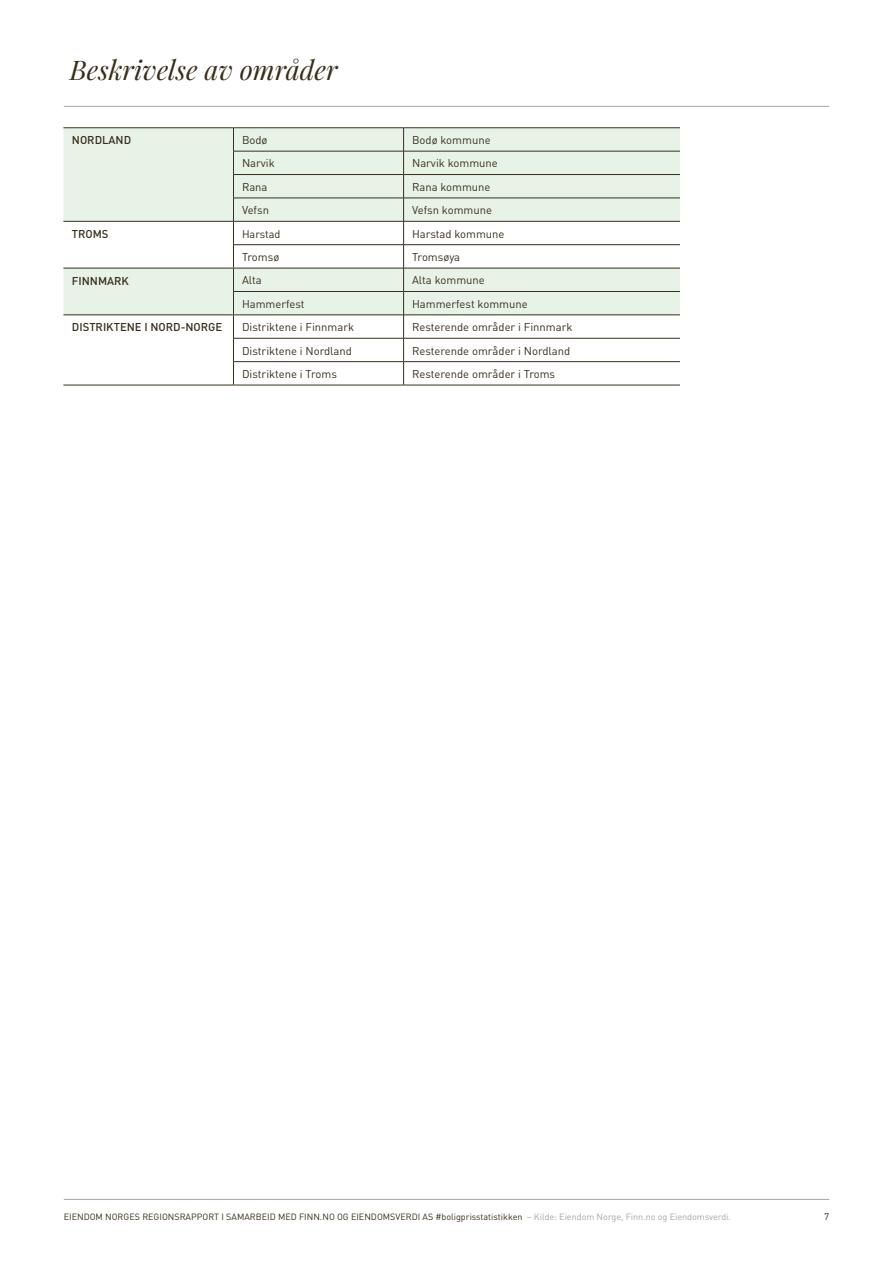
<style>
.page{position:relative;width:893px;height:1263px;background:#fff}
.page>*{position:absolute;margin:0;border:0;box-sizing:border-box;transform-origin:0 0}
.t1{font:italic 27px "Playfair Display";color:#382e19}
.t2{font:11.25px "DIN";color:#382e19}
.t3{font:500 11.25px "DIN";color:#382e19}
.t4{font:10.95px "DIN";letter-spacing:-.005em;color:#382e19}
.t5{font:9.75px "DIN";color:#382e19}
.t6{font:9px "DIN";color:#382e19}
.s1{color:#a1a5a7}
</style>
<div class="page">
<hr style="left:64px;top:106px;width:765px;height:1px;background:#a1a5a7">
<hr style="left:64px;top:1199px;width:765px;height:1px;background:#a1a5a7">
<div style="left:63px;top:128px;width:617px;height:93px;background:#e8f3e8"></div>
<svg style="left:63px;top:222px;width:617px;height:163px"></svg>
<hr style="left:63px;top:127px;width:170px;height:1px;background:#382e19">
<hr style="left:233px;top:127px;width:171px;height:1px;background:#382e19">
<hr style="left:404px;top:127px;width:276px;height:1px;background:#382e19">
<svg style="left:233px;top:128px;width:1px;height:257px"></svg>
<hr style="left:233px;top:151px;width:171px;height:1px;background:#382e19">
<hr style="left:404px;top:151px;width:276px;height:1px;background:#382e19">
<hr style="left:233px;top:174px;width:171px;height:1px;background:#382e19">
<hr style="left:404px;top:174px;width:276px;height:1px;background:#382e19">
<hr style="left:233px;top:198px;width:171px;height:1px;background:#382e19">
<hr style="left:404px;top:198px;width:276px;height:1px;background:#382e19">
<hr style="left:233px;top:244px;width:171px;height:1px;background:#382e19">
<hr style="left:404px;top:244px;width:276px;height:1px;background:#382e19">
<hr style="left:233px;top:291px;width:171px;height:1px;background:#382e19">
<hr style="left:404px;top:291px;width:276px;height:1px;background:#382e19">
<hr style="left:233px;top:338px;width:171px;height:1px;background:#382e19">
<hr style="left:404px;top:338px;width:276px;height:1px;background:#382e19">
<hr style="left:233px;top:361px;width:171px;height:1px;background:#382e19">
<hr style="left:404px;top:361px;width:276px;height:1px;background:#382e19">
<hr style="left:63px;top:268px;width:170px;height:1px;background:#382e19">
<hr style="left:233px;top:268px;width:170px;height:1px;background:#382e19">
<hr style="left:404px;top:268px;width:276px;height:1px;background:#382e19">
<hr style="left:63px;top:314px;width:170px;height:1px;background:#382e19">
<hr style="left:233px;top:314px;width:170px;height:1px;background:#382e19">
<hr style="left:404px;top:314px;width:276px;height:1px;background:#382e19">
<hr style="left:63px;top:385px;width:170px;height:1px;background:#382e19">
<hr style="left:233px;top:385px;width:171px;height:1px;background:#382e19">
<hr style="left:404px;top:385px;width:276px;height:1px;background:#382e19">
<hr style="left:63px;top:221px;width:170px;height:1px;background:#382e19">
<hr style="left:233px;top:221px;width:170px;height:1px;background:#382e19">
<hr style="left:404px;top:221px;width:276px;height:1px;background:#382e19">
<svg style="left:403px;top:128px;width:1px;height:257px"></svg>
<h1 class="t1" style="left:70px;top:52px;width:269px">Beskrivelse av områder</h1>
<p class="t3" style="left:72px;top:133px;width:61px">NORDLAND</p>
<p class="t2" style="left:242px;top:133px;width:27px">Bodø</p>
<p class="t2" style="left:412px;top:133px;width:80px">Bodø kommune</p>
<p class="t2" style="left:242px;top:156px;width:34px">Narvik</p>
<p class="t2" style="left:412px;top:156px;width:87px">Narvik kommune</p>
<p class="t2" style="left:242px;top:180px;width:27px">Rana</p>
<p class="t2" style="left:412px;top:180px;width:80px">Rana kommune</p>
<p class="t2" style="left:242px;top:203px;width:29px">Vefsn</p>
<p class="t2" style="left:412px;top:203px;width:82px">Vefsn kommune</p>
<p class="t3" style="left:72px;top:227px;width:38px">TROMS</p>
<p class="t4" style="left:242px;top:227px;width:40px">Harstad</p>
<p class="t2" style="left:412px;top:227px;width:94px">Harstad kommune</p>
<p class="t2" style="left:242px;top:250px;width:39px">Tromsø</p>
<p class="t2" style="left:412px;top:250px;width:50px">Tromsøya</p>
<p class="t3" style="left:72px;top:273px;width:59px">FINNMARK</p>
<p class="t2" style="left:242px;top:273px;width:21px">Alta</p>
<p class="t2" style="left:412px;top:273px;width:74px">Alta kommune</p>
<p class="t2" style="left:242px;top:297px;width:64px">Hammerfest</p>
<p class="t2" style="left:412px;top:297px;width:117px">Hammerfest kommune</p>
<p class="t3" style="left:72px;top:320px;width:152px">DISTRIKTENE I NORD-NORGE</p>
<p class="t2" style="left:242px;top:320px;width:114px">Distriktene i Finnmark</p>
<p class="t2" style="left:412px;top:320px;width:162px">Resterende områder i Finnmark</p>
<p class="t2" style="left:242px;top:343px;width:111px">Distriktene i Nordland</p>
<p class="t2" style="left:412px;top:343px;width:160px">Resterende områder i Nordland</p>
<p class="t2" style="left:242px;top:367px;width:96px">Distriktene i Troms</p>
<p class="t2" style="left:412px;top:367px;width:145px">Resterende områder i Troms</p>
<p class="t6" style="left:64px;top:1211px;width:669px">EIENDOM NORGES REGIONSRAPPORT I SAMARBEID MED FINN.NO OG EIENDOMSVERDI AS #boligprisstatistikken <span class="s1">– Kilde: Eiendom Norge, Finn.no og Eiendomsverdi.</span></p>
<p class="t5" style="left:824px;top:1210px;width:7px">7</p>
</div>
